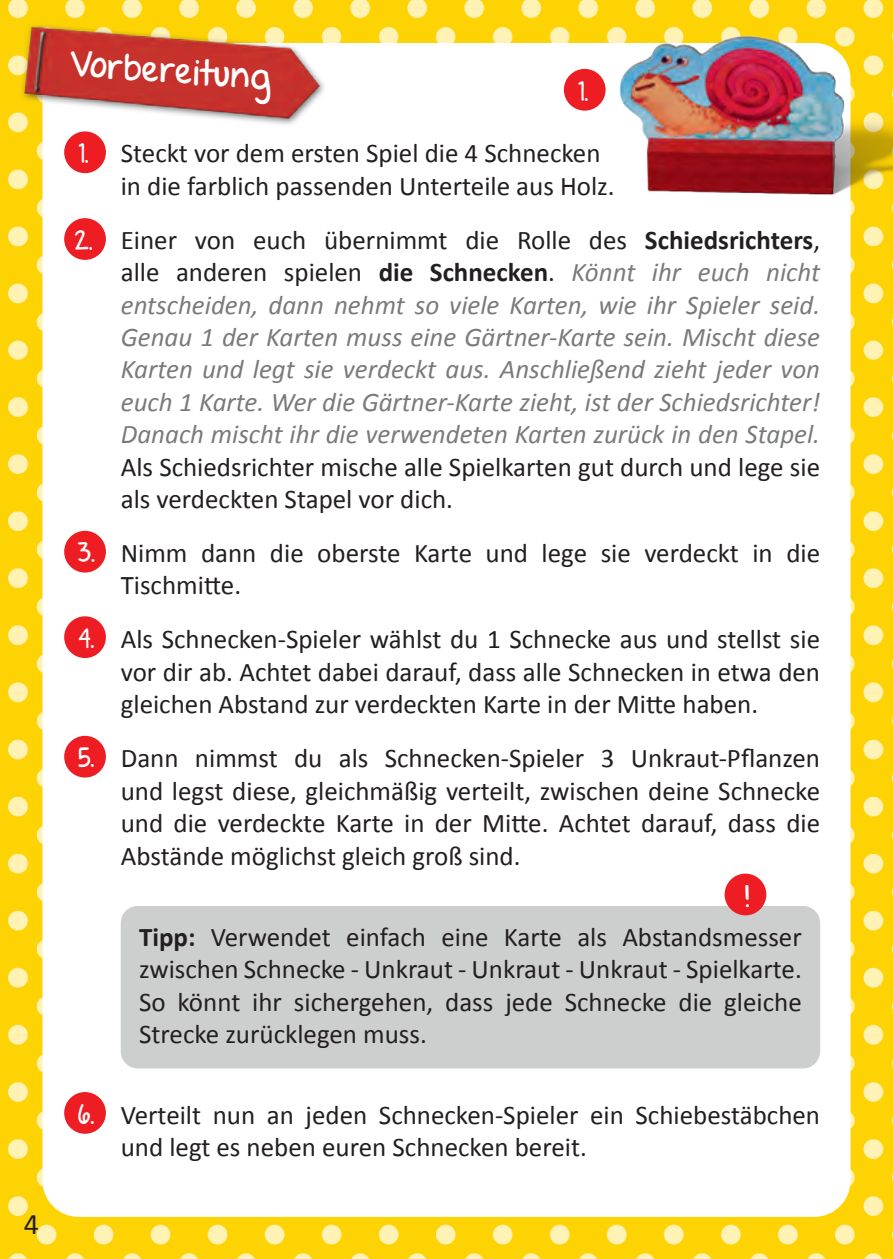
<style>
.page{position:relative;width:893px;height:1259px;background:#fff}
.page>*{position:absolute;margin:0;border:0;box-sizing:border-box;transform-origin:0 0}
.t1{font:36px "Set Firetothe Rain";color:#fff}
.t2{font:30px "Calibri";color:#231f20}
.t3{font:30px "Set Firetothe Rain";color:#fff}
.t4{font:27px/32.4px "Calibri";color:#231f20;text-align:justify}
.t5{font:italic 27px/32.4px "Calibri";color:#787a7b;text-align:justify}
.t6{font:27px "Set Firetothe Rain";color:#fff}
.s1{font-style:normal;color:#231f20}
.s2{font-weight:700;font-style:normal;color:#231f20}
.s3{font-weight:700}
</style>
<div class="page">
<img style="left:0;top:0;width:893px;height:1259px">
<div style="left:43px;top:43px;width:807px;height:1173px;background:#fff;border-radius:36px"></div>
<img style="left:890px;top:200px;width:3px;height:489px">
<img style="left:606px;top:14px;width:287px;height:186px">
<img style="left:0;top:0;width:349px;height:128px">
<div style="left:121px;top:906px;width:699px;height:162px;background:#cdcfce;border-radius:17px"></div>
<div style="left:64px;top:531px;width:42px;height:41px;background:#ee1d23;border-radius:50%"></div>
<div style="left:64px;top:218px;width:42px;height:42px;background:#ee1d23;border-radius:50%"></div>
<div style="left:64px;top:616px;width:42px;height:42px;background:#ee1d23;border-radius:50%"></div>
<div style="left:64px;top:736px;width:42px;height:41px;background:#ee1d23;border-radius:50%"></div>
<div style="left:64px;top:1092px;width:42px;height:41px;background:#ee1d23;border-radius:50%"></div>
<div style="left:64px;top:131px;width:42px;height:42px;background:#ee1d23;border-radius:50%"></div>
<div style="left:564px;top:69px;width:42px;height:42px;background:#ee1d23;border-radius:50%"></div>
<div style="left:725px;top:873px;width:41px;height:42px;background:#ee1d23;border-radius:50%"></div>
<p class="t2" style="left:24px;top:1204px;width:17px">4</p>
<p class="t1" style="left:71px;top:42px;width:204px;rotate:4deg">Vorbereitung</p>
<p class="t6" style="left:578px;top:75px;width:12px">1.</p>
<p class="t6" style="left:79px;top:138px;width:12px">1.</p>
<p class="t6" style="left:74px;top:224px;width:20px">2.</p>
<p class="t6" style="left:78px;top:537px;width:19px">3.</p>
<p class="t6" style="left:78px;top:622px;width:18px">4.</p>
<p class="t6" style="left:78px;top:742px;width:18px">5.</p>
<p class="t6" style="left:78px;top:1098px;width:18px">6.</p>
<p class="t4" style="left:121px;top:137px;width:481px">Steckt vor dem ersten Spiel die 4 Schnecken</p>
<p class="t4" style="left:121px;top:170px;width:495px">in die farblich passenden Unterteile aus Holz.</p>
<p class="t5" style="left:121px;top:223px;width:701px"><span class="s1">Einer von euch übernimmt die Rolle des</span> <span class="s2">Schiedsrichters</span><span class="s1">, alle anderen spielen</span> <span class="s2">die Schnecken</span><span class="s1">.</span> Könnt ihr euch nicht entscheiden, dann nehmt so viele Karten, wie ihr Spieler seid.<br>Genau 1 der Karten muss eine Gärtner-Karte sein. Mischt diese Karten und legt sie verdeckt aus. Anschließend zieht jeder von euch 1 Karte. Wer die Gärtner-Karte zieht, ist der Schiedsrichter!<br>Danach mischt ihr die verwendeten Karten zurück in den Stapel.<br><span class="s1">Als Schiedsrichter mische alle Spielkarten gut durch und lege sie als verdeckten Stapel vor dich.</span></p>
<p class="t4" style="left:121px;top:537px;width:701px">Nimm dann die oberste Karte und lege sie verdeckt in die<br>Tischmitte.</p>
<p class="t4" style="left:121px;top:623px;width:701px">Als Schnecken-Spieler wählst du 1 Schnecke aus und stellst sie vor dir ab. Achtet dabei darauf, dass alle Schnecken in etwa den gleichen Abstand zur verdeckten Karte in der Mitte haben.</p>
<p class="t4" style="left:121px;top:742px;width:701px">Dann nimmst du als Schnecken-Spieler 3 Unkraut-Pflanzen und legst diese, gleichmäßig verteilt, zwischen deine Schnecke und die verdeckte Karte in der Mitte. Achtet darauf, dass die Abstände möglichst gleich groß sind.</p>
<p class="t3" style="left:744px;top:878px;width:8px">!</p>
<p class="t4" style="left:139px;top:921px;width:664px"><span class="s3">Tipp:</span> Verwendet einfach eine Karte als Abstandsmesser zwischen Schnecke - Unkraut - Unkraut - Unkraut - Spielkarte.<br>So könnt ihr sichergehen, dass jede Schnecke die gleiche Strecke zurücklegen muss.</p>
<p class="t4" style="left:121px;top:1098px;width:701px">Verteilt nun an jeden Schnecken-Spieler ein Schiebestäbchen und legt es neben euren Schnecken bereit.</p>
</div>
